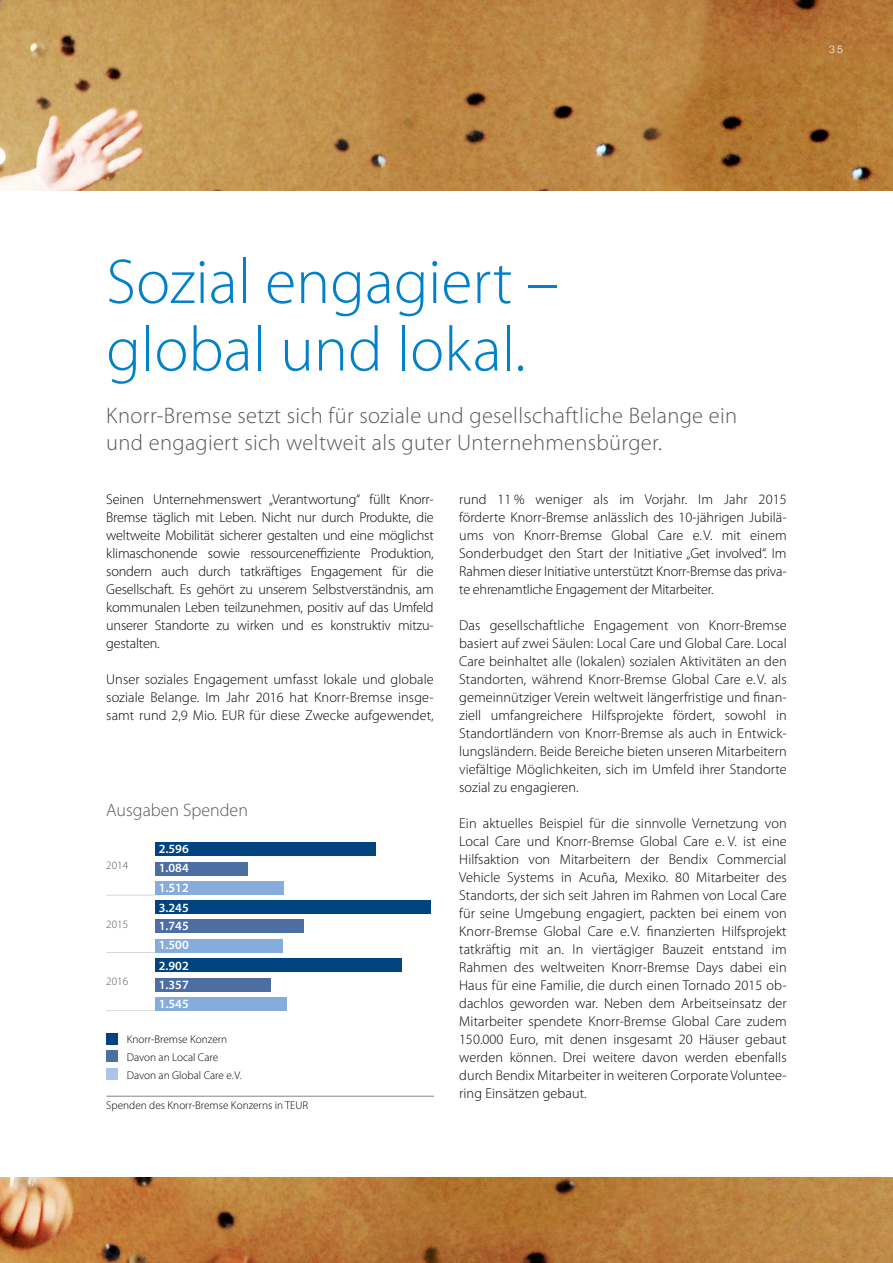
<style>
.page{position:relative;width:893px;height:1263px;background:#fff}
.page>*{position:absolute;margin:0;border:0;box-sizing:border-box;transform-origin:0 0}
.t1{font:300 63.75px/67.5px "Myriad Pro";color:#0081c9}
.t2{font:300 22.5px/27px "Myriad Pro";letter-spacing:.015em;color:#575756}
.t3{font:300 18px "Myriad Pro";color:#575756}
.t4{font:300 14.25px/18px "Myriad Pro";letter-spacing:.005em;color:#000;text-align:justify}
.t5{font:600 12.6px/19.2px "Myriad Pro";color:#fff}
.t6{font:300 11.25px/18px "Myriad Pro";color:#000}
.t7{font:300 11.25px "Myriad Pro";color:#575756}
.t8{font:300 10.5px "Helvetica Neue";color:#fff}
</style>
<div class="page">
<img style="left:0;top:0;width:893px;height:1263px">
<div style="left:0;top:191px;width:893px;height:986px;background:#fff"></div>
<hr style="left:106px;top:1096px;width:328px;height:1px;background:#878787">
<div style="left:106px;top:1034px;width:11px;height:11px;background:#004380"></div>
<div style="left:106px;top:1051px;width:11px;height:11px;background:#4c6ea3"></div>
<div style="left:106px;top:1068px;width:11px;height:11px;background:#adc4e7"></div>
<hr style="left:106px;top:895px;width:54px;height:1px;background:#dadada">
<hr style="left:106px;top:952px;width:54px;height:1px;background:#dadada">
<hr style="left:106px;top:1010px;width:54px;height:1px;background:#dadada">
<div style="left:155px;top:862px;width:93px;height:13px;background:#4c6ea3"></div>
<div style="left:155px;top:881px;width:129px;height:14px;background:#86acdc"></div>
<div style="left:155px;top:842px;width:221px;height:14px;background:#004380"></div>
<div style="left:155px;top:919px;width:149px;height:14px;background:#4c6ea3"></div>
<div style="left:155px;top:939px;width:128px;height:14px;background:#86acdc"></div>
<div style="left:155px;top:900px;width:276px;height:14px;background:#004380"></div>
<div style="left:155px;top:978px;width:116px;height:13px;background:#4c6ea3"></div>
<div style="left:155px;top:997px;width:132px;height:14px;background:#86acdc"></div>
<div style="left:155px;top:958px;width:247px;height:14px;background:#004380"></div>
<p class="t8" style="left:829px;top:40px;width:15px">35</p>
<h1 class="t1" style="left:106px;top:247px;width:453px">Sozial engagiert – global und lokal.</h1>
<h2 class="t2" style="left:106px;top:402px;width:632px">Knorr-Bremse setzt sich für soziale und gesellschaftliche Belange ein und engagiert sich weltweit als guter Unternehmensbürger.</h2>
<p class="t4" style="left:106px;top:490px;width:329px">Seinen Unternehmenswert „Verantwortung“ füllt Knorr-Bremse täglich mit Leben. Nicht nur durch Produkte, die weltweite Mobilität sicherer gestalten und eine möglichst klimaschonende sowie ressourceneffiziente Produktion, sondern auch durch tatkräftiges Engagement für die Gesellschaft. Es gehört zu unserem Selbstverständnis, am kommunalen Leben teilzunehmen, positiv auf das Umfeld unserer Standorte zu wirken und es konstruktiv mitzu&shy;gestalten.</p>
<p class="t4" style="left:106px;top:670px;width:329px">Unser soziales Engagement umfasst lokale und globale soziale Belange. Im Jahr 2016 hat Knorr-Bremse insge&shy;samt rund 2,9 Mio. EUR für diese Zwecke aufgewendet,</p>
<p class="t4" style="left:459px;top:490px;width:329px">rund 11 % weniger als im Vorjahr. Im Jahr 2015 förderte Knorr-Bremse anlässlich des 10-jährigen Jubilä&shy;ums von Knorr-Bremse Global Care e.V. mit einem Sonderbudget den Start der Initiative „Get involved“. Im Rahmen dieser Initiative unterstützt Knorr-Bremse das priva&shy;te ehrenamtliche Engagement der Mitarbeiter.</p>
<p class="t4" style="left:459px;top:616px;width:329px">Das gesellschaftliche Engagement von Knorr-Bremse basiert auf zwei Säulen: Local Care und Global Care. Local Care beinhaltet alle (lokalen) sozialen Aktivitäten an den Standorten, während Knorr-Bremse Global Care e.V. als gemeinnütziger Verein weltweit längerfristige und finan&shy;ziell umfangreichere Hilfsprojekte fördert, sowohl in Standortländern von Knorr-Bremse als auch in Entwick&shy;lungsländern. Beide Bereiche bieten unseren Mitarbeitern viefältige Möglichkeiten, sich im Umfeld ihrer Standorte sozial zu engagieren.</p>
<p class="t4" style="left:459px;top:814px;width:329px">Ein aktuelles Beispiel für die sinnvolle Vernetzung von Local Care und Knorr-Bremse Global Care e. V. ist eine Hilfsaktion von Mitarbeitern der Bendix Commercial Vehicle Systems in Acuña, Mexiko. 80 Mitarbeiter des Standorts, der sich seit Jahren im Rahmen von Local Care für seine Umgebung engagiert, packten bei einem von Knorr-Bremse Global Care e.V. finanzierten Hilfsprojekt tatkräftig mit an. In viertägiger Bauzeit entstand im Rahmen des weltweiten Knorr-Bremse Days dabei ein Haus für eine Familie, die durch einen Tornado 2015 ob&shy;dachlos geworden war. Neben dem Arbeitseinsatz der Mitarbeiter spendete Knorr-Bremse Global Care zudem 150.000 Euro, mit denen insgesamt 20 Häuser gebaut werden können. Drei weitere davon werden ebenfalls durch Bendix Mitarbeiter in weiteren Corporate Voluntee&shy;ring Einsätzen gebaut.</p>
<p class="t3" style="left:106px;top:799px;width:143px">Ausgaben Spenden</p>
<p class="t5" style="left:159px;top:839px;width:32px">2.596</p>
<p class="t5" style="left:159px;top:877px;width:32px;line-height:20px">1.512<br>3.245</p>
<p class="t5" style="left:159px;top:916px;width:32px">1.745<br>1.500</p>
<p class="t7" style="left:106px;top:859px;width:23px">2014</p>
<p class="t5" style="left:159px;top:858px;width:32px">1.084</p>
<p class="t7" style="left:106px;top:917px;width:23px">2015</p>
<p class="t5" style="left:159px;top:956px;width:32px;text-align:justify">2.902<br>1.357<br>1.545</p>
<p class="t7" style="left:106px;top:974px;width:23px">2016</p>
<p class="t6" style="left:127px;top:1030px;width:117px">Knorr-Bremse Konzern<br>Davon an Local Care<br>Davon an Global Care e.V.</p>
<p class="t6" style="left:106px;top:1096px;width:203px">Spenden des Knorr-Bremse Konzerns in TEUR</p>
</div>
